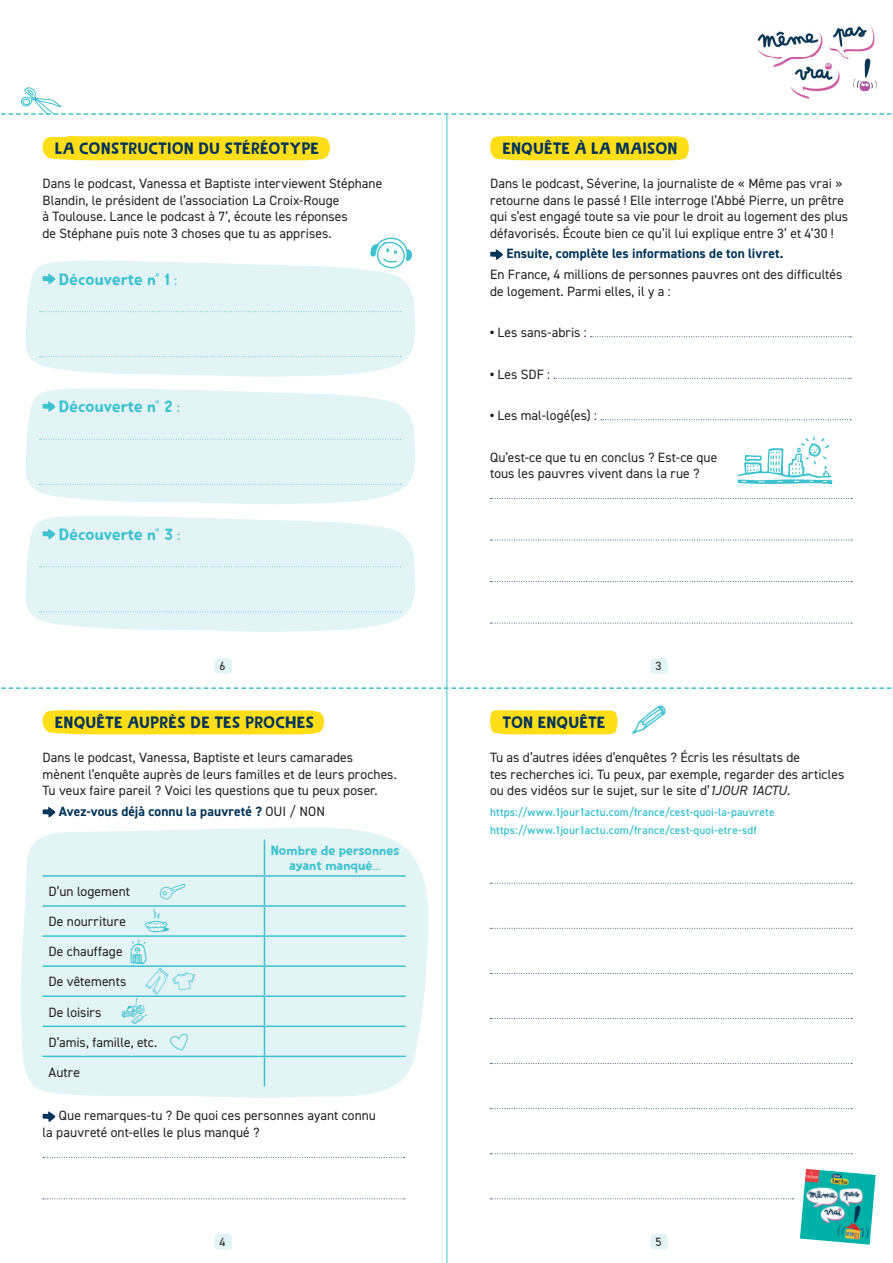
<style>
.page{position:relative;width:893px;height:1263px;background:#fff}
.page>*{position:absolute;margin:0;border:0;box-sizing:border-box;transform-origin:0 0}
.t1{font:16.5px "Spoonbread";letter-spacing:.005em;color:#003358}
.t2{font:16.5px "Spoonbread";letter-spacing:-.01em;color:#3cc1ce}
.t3{font:13.5px/16.5px "DIN2014";letter-spacing:.005em;color:#231f20}
.t4{font:700 13.5px "DIN2014";letter-spacing:.01em;color:#003358}
.t5{font:13.5px/15px "Spoonbread";color:#3cc1ce;text-align:center}
.t6{font:12px "DIN2014";color:#231f20}
.t7{font:600 11.25px/17.7px "DIN2014";letter-spacing:.015em;color:#3cc1ce}
.s1{font-weight:800}
.s2{font-weight:400;color:#231f20}
.s3{font-style:italic}
</style>
<div class="page">
<svg style="left:650px;top:1234px;width:18px;height:16px"></svg>
<svg style="left:214px;top:1234px;width:18px;height:16px"></svg>
<svg style="left:214px;top:658px;width:18px;height:16px"></svg>
<svg style="left:650px;top:658px;width:18px;height:16px"></svg>
<div style="left:490px;top:136px;width:199px;height:24px;background:#ffdd17"></div>
<div style="left:42px;top:710px;width:282px;height:24px;background:#ffdd17"></div>
<div style="left:490px;top:710px;width:127px;height:24px;background:#ffdd17"></div>
<div style="left:42px;top:136px;width:288px;height:24px;background:#ffdd17"></div>
<svg style="left:20px;top:827px;width:409px;height:271px;background:#e4f4f6"></svg>
<img style="left:800px;top:1169px;width:76px;height:75px">
<img style="left:757px;top:26px;width:118px;height:52px">
<img style="left:860px;top:57px;width:14px;height:21px">
<svg style="left:490px;top:249px;width:13px;height:11px"></svg>
<svg style="left:590px;top:336px;width:261px;height:1px"></svg>
<svg style="left:554px;top:378px;width:297px;height:1px"></svg>
<svg style="left:601px;top:419px;width:250px;height:1px"></svg>
<svg style="left:490px;top:498px;width:362px;height:1px"></svg>
<svg style="left:490px;top:540px;width:362px;height:1px"></svg>
<svg style="left:490px;top:581px;width:362px;height:1px"></svg>
<svg style="left:490px;top:623px;width:362px;height:1px"></svg>
<svg style="left:43px;top:807px;width:12px;height:10px"></svg>
<svg style="left:43px;top:1111px;width:12px;height:11px"></svg>
<svg style="left:43px;top:1157px;width:362px;height:1px"></svg>
<svg style="left:43px;top:1198px;width:362px;height:1px"></svg>
<hr style="left:264px;top:839px;width:1px;height:36px;background:#3cc1ce">
<hr style="left:43px;top:875px;width:221px;height:2px;background:#3cc1ce">
<hr style="left:264px;top:875px;width:142px;height:2px;background:#3cc1ce">
<hr style="left:43px;top:905px;width:221px;height:2px;background:#3cc1ce">
<hr style="left:43px;top:935px;width:221px;height:2px;background:#3cc1ce">
<hr style="left:43px;top:965px;width:221px;height:2px;background:#3cc1ce">
<hr style="left:43px;top:995px;width:221px;height:2px;background:#3cc1ce">
<hr style="left:264px;top:905px;width:142px;height:2px;background:#3cc1ce">
<hr style="left:264px;top:935px;width:142px;height:2px;background:#3cc1ce">
<hr style="left:264px;top:965px;width:142px;height:2px;background:#3cc1ce">
<hr style="left:264px;top:995px;width:142px;height:2px;background:#3cc1ce">
<hr style="left:43px;top:1025px;width:221px;height:2px;background:#3cc1ce">
<hr style="left:264px;top:1025px;width:142px;height:2px;background:#3cc1ce">
<hr style="left:43px;top:1056px;width:221px;height:1px;background:#3cc1ce">
<hr style="left:264px;top:1056px;width:142px;height:1px;background:#3cc1ce">
<svg style="left:264px;top:877px;width:1px;height:209px"></svg>
<svg style="left:490px;top:928px;width:362px;height:1px"></svg>
<svg style="left:490px;top:883px;width:362px;height:1px"></svg>
<svg style="left:490px;top:973px;width:362px;height:1px"></svg>
<svg style="left:26px;top:261px;width:389px;height:116px;background:#e4f4f6"></svg>
<svg style="left:43px;top:274px;width:12px;height:10px"></svg>
<svg style="left:39px;top:311px;width:362px;height:1px"></svg>
<svg style="left:39px;top:356px;width:362px;height:1px"></svg>
<svg style="left:26px;top:388px;width:389px;height:117px;background:#e5f4f6"></svg>
<svg style="left:43px;top:401px;width:12px;height:11px"></svg>
<svg style="left:39px;top:439px;width:362px;height:1px"></svg>
<svg style="left:39px;top:484px;width:362px;height:1px"></svg>
<svg style="left:26px;top:516px;width:389px;height:116px;background:#e5f4f6"></svg>
<svg style="left:43px;top:529px;width:12px;height:10px"></svg>
<svg style="left:39px;top:566px;width:362px;height:1px"></svg>
<svg style="left:39px;top:611px;width:362px;height:1px"></svg>
<svg style="left:490px;top:1018px;width:362px;height:1px"></svg>
<svg style="left:490px;top:1063px;width:362px;height:1px"></svg>
<svg style="left:490px;top:1108px;width:362px;height:1px"></svg>
<svg style="left:490px;top:1153px;width:362px;height:1px"></svg>
<svg style="left:490px;top:1198px;width:303px;height:1px"></svg>
<div style="left:34px;top:114px;width:33px;height:23px;background:#fff"></div>
<svg style="left:1px;top:687px;width:891px;height:2px"></svg>
<hr style="left:446px;top:115px;width:1px;height:1148px;background:#3cc1ce">
<svg style="left:1px;top:78px;width:891px;height:50px"></svg>
<svg style="left:168px;top:1033px;width:22px;height:19px"></svg>
<svg style="left:368px;top:261px;width:47px;height:11px"></svg>
<div style="left:145px;top:877px;width:41px;height:55px;background:#e3f4f6"></div>
<div style="left:120px;top:939px;width:77px;height:87px;background:#e3f4f6"></div>
<p class="t1" style="left:55px;top:139px;width:266px">LA CONSTRUCTION DU STÉRÉOTYPE</p>
<p class="t3" style="left:43px;top:175px;width:341px">Dans le podcast, Vanessa et Baptiste interviewent Stéphane Blandin, le président de l’association La Croix-Rouge<br>à Toulouse. Lance le podcast à 7’, écoute les réponses<br>de Stéphane puis note 3 choses que tu as apprises.</p>
<p class="t2" style="left:59px;top:270px;width:120px">Découverte n° 1 :</p>
<p class="t2" style="left:59px;top:397px;width:123px">Découverte n° 2 :</p>
<p class="t2" style="left:59px;top:525px;width:123px">Découverte n° 3 :</p>
<p class="t1" style="left:502px;top:139px;width:177px">ENQUÊTE À LA MAISON</p>
<p class="t3" style="left:490px;top:175px;width:360px">Dans le podcast, Séverine, la journaliste de « Même pas vrai » retourne dans le passé ! Elle interroge l’Abbé Pierre, un prêtre qui s’est engagé toute sa vie pour le droit au logement des plus défavorisés. Écoute bien ce qu’il lui explique entre 3’ et 4’30 !</p>
<p class="t4" style="left:506px;top:245px;width:279px">Ensuite, complète les informations de ton livret.</p>
<p class="t3" style="left:490px;top:266px;width:354px">En France, 4 millions de personnes pauvres ont des difficultés de logement. Parmi elles, il y a :</p>
<p class="t3" style="left:490px;top:324px;width:98px"><span class="s1">•</span> Les sans-abris :</p>
<p class="t3" style="left:490px;top:365px;width:62px"><span class="s1">•</span> Les SDF :</p>
<p class="t3" style="left:490px;top:407px;width:109px"><span class="s1">•</span> Les mal-logé(es) :</p>
<p class="t3" style="left:490px;top:448px;width:229px">Qu’est-ce que tu en conclus ? Est-ce que tous les pauvres vivent dans la rue ?</p>
<p class="t6" style="left:220px;top:659px;width:7px">6</p>
<p class="t6" style="left:655px;top:659px;width:7px">3</p>
<p class="t1" style="left:55px;top:713px;width:261px">ENQUÊTE AUPRÈS DE TES PROCHES</p>
<p class="t1" style="left:502px;top:713px;width:105px">TON ENQUÊTE</p>
<p class="t3" style="left:43px;top:749px;width:356px">Dans le podcast, Vanessa, Baptiste et leurs camarades mènent l’enquête auprès de leurs familles et de leurs proches.<br>Tu veux faire pareil ? Voici les questions que tu peux poser.</p>
<p class="t4" style="left:59px;top:802px;width:268px">Avez-vous déjà connu la pauvreté ? <span class="s2">OUI / NON</span></p>
<p class="t3" style="left:49px;top:883px;width:83px">D’un logement</p>
<p class="t3" style="left:49px;top:913px;width:79px">De nourriture</p>
<p class="t3" style="left:49px;top:943px;width:76px">De chauffage</p>
<p class="t3" style="left:49px;top:973px;width:79px">De vêtements</p>
<p class="t3" style="left:49px;top:1003px;width:55px">De loisirs</p>
<p class="t3" style="left:49px;top:1033px;width:110px">D’amis, famille, etc.</p>
<p class="t3" style="left:49px;top:1063px;width:33px">Autre</p>
<p class="t5" style="left:271px;top:843px;width:130px">Nombre de personnes ayant manqué…</p>
<p class="t3" style="left:43px;top:1107px;width:335px;text-indent:16px">Que remarques-tu ? De quoi ces personnes ayant connu la pauvreté ont-elles le plus manqué ?</p>
<p class="t3" style="left:490px;top:749px;width:356px">Tu as d’autres idées d’enquêtes ? Écris les résultats de<br>tes recherches ici. Tu peux, par exemple, regarder des articles ou des vidéos sur le sujet, sur le site d’<span class="s3">1JOUR 1ACTU</span>.</p>
<p class="t7" style="left:490px;top:803px;width:286px">https://www.1jour1actu.com/france/cest-quoi-la-pauvrete https://www.1jour1actu.com/france/cest-quoi-etre-sdf</p>
<p class="t6" style="left:220px;top:1234px;width:7px">4</p>
<p class="t6" style="left:655px;top:1234px;width:7px">5</p>
</div>
